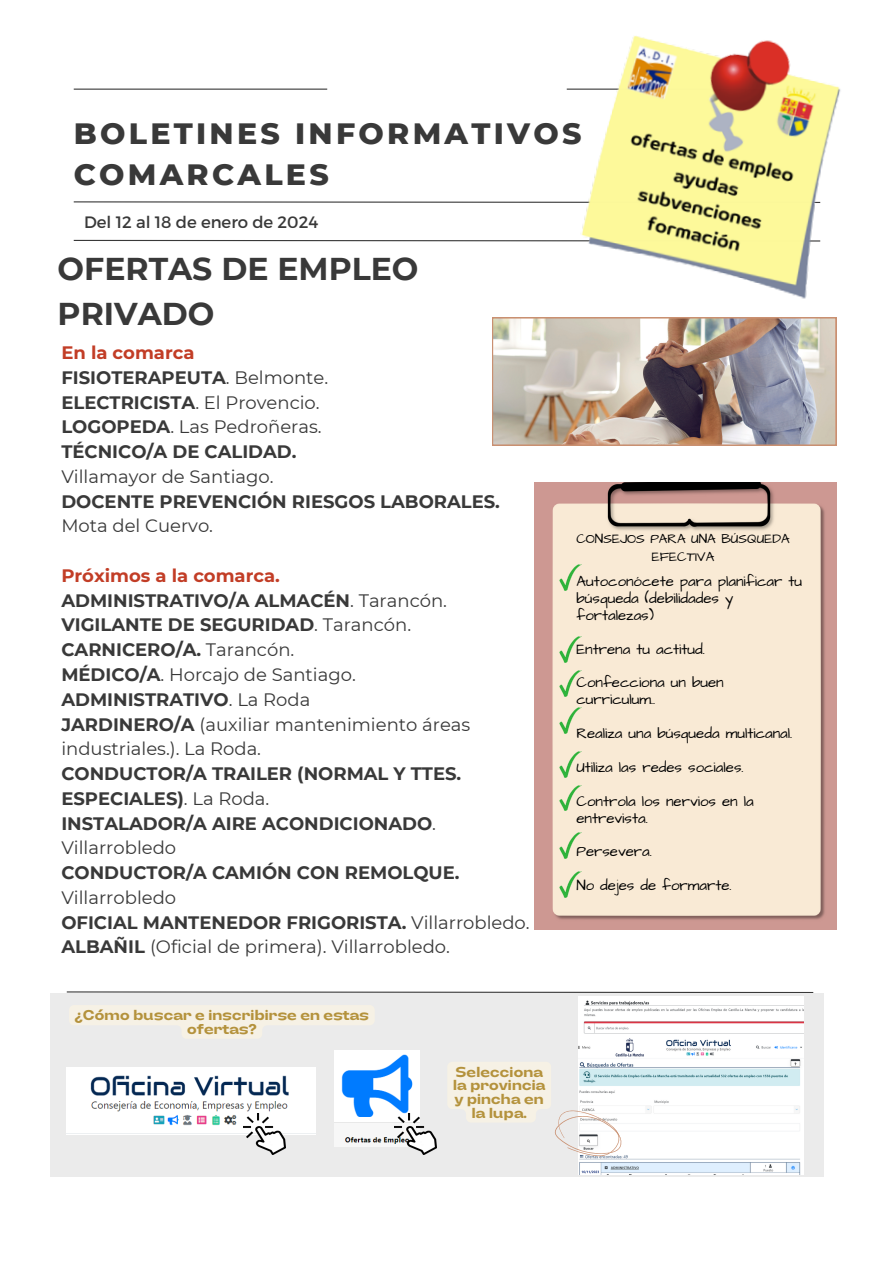
<style>
.page{position:relative;width:893px;height:1264px;background:#fff}
.page>*{position:absolute;margin:0;border:0;box-sizing:border-box;transform-origin:0 0}
.t1{font:700 31.5px/45px "Montserrat";color:#393939}
.t2{font:800 30px/41.7px "Montserrat";letter-spacing:.11em;color:#393939}
.t3{font:700 18px/24.8px "Montserrat";color:#393939}
.t4{font:18px/24.8px "Montserrat";color:#393939}
.t5{font:700 18px "Montserrat";color:#c23d26}
.t6{font:16.5px "Montserrat";color:#393939}
.t7{font:15px/16.8px "Architects Daughter";color:#000}
.t8{font:700 expanded 14.1px/13.5px "Lazord";letter-spacing:-.03em;color:#b4923c;text-align:center}
.t9{font:13.5px/18px "Architects Daughter";color:#000;text-align:center}
.s1{font-weight:400}
.s2{font-weight:700}
</style>
<div class="page">
<hr style="left:74px;top:89px;width:253px;height:1px;background:#393939">
<hr style="left:566px;top:89px;width:254px;height:1px;background:#393939">
<svg style="left:73px;top:201px;width:496px;height:2px"></svg>
<svg style="left:73px;top:239px;width:496px;height:3px"></svg>
<svg style="left:66px;top:991px;width:748px;height:2px"></svg>
<img style="left:569px;top:36px;width:272px;height:263px">
<img style="left:492px;top:317px;width:344px;height:128px">
<div style="left:50px;top:993px;width:773px;height:183px;background:#ebebeb"></div>
<img style="left:67px;top:1067px;width:248px;height:66px">
<img style="left:334px;top:1050px;width:85px;height:96px">
<img style="left:578px;top:996px;width:225px;height:178px">
<img style="left:243px;top:1113px;width:42px;height:41px">
<img style="left:395px;top:1113px;width:41px;height:41px">
<img style="left:534px;top:482px;width:302px;height:447px">
<img style="left:559px;top:564px;width:23px;height:26px">
<img style="left:559px;top:636px;width:23px;height:26px">
<img style="left:559px;top:670px;width:23px;height:26px">
<img style="left:559px;top:707px;width:23px;height:26px">
<img style="left:559px;top:751px;width:23px;height:26px">
<img style="left:559px;top:785px;width:23px;height:26px">
<img style="left:559px;top:832px;width:23px;height:26px">
<img style="left:559px;top:871px;width:23px;height:26px">
<svg style="left:70px;top:1006px;width:304px;height:32px"></svg>
<svg style="left:448px;top:1061px;width:178px;height:113px"></svg>
<p class="t2" style="left:74px;top:112px;width:509px">BOLETINES INFORMATIVOS<br>COMARCALES</p>
<p class="t6" style="left:84px;top:211px;width:236px">Del 12 al 18 de enero de 2024</p>
<p class="t1" style="left:58px;top:246px;width:362px">OFERTAS DE EMPLEO<br>PRIVADO</p>
<p class="t5" style="left:61px;top:341px;width:135px">En la comarca</p>
<p class="t3" style="left:61px;top:365px;width:268px">FISIOTERAPEUTA<span class="s1">. Belmonte.</span></p>
<p class="t4" style="left:61px;top:390px;width:260px"><span class="s2">ELECTRICISTA</span>. El Provencio.</p>
<p class="t4" style="left:61px;top:414px;width:262px"><span class="s2">LOGOPEDA</span>. Las Pedroñeras.</p>
<p class="t3" style="left:61px;top:439px;width:236px">TÉCNICO/A DE CALIDAD.</p>
<p class="t4" style="left:61px;top:464px;width:214px">Villamayor de Santiago.</p>
<p class="t3" style="left:61px;top:489px;width:440px">DOCENTE PREVENCIÓN RIESGOS LABORALES.<br><span class="s1">Mota del Cuervo.</span></p>
<p class="t5" style="left:61px;top:564px;width:220px">Próximos a la comarca.</p>
<p class="t3" style="left:61px;top:588px;width:387px">ADMINISTRATIVO/A ALMACÉN<span class="s1">. Tarancón.</span></p>
<p class="t3" style="left:61px;top:612px;width:351px">VIGILANTE DE SEGURIDAD<span class="s1">. Tarancón.</span></p>
<p class="t3" style="left:61px;top:637px;width:234px">CARNICERO/A. <span class="s1">Tarancón.</span></p>
<p class="t4" style="left:61px;top:662px;width:296px"><span class="s2">MÉDICO/A</span>. Horcajo de Santiago.</p>
<p class="t3" style="left:61px;top:687px;width:250px">ADMINISTRATIVO<span class="s1">. La Roda</span></p>
<p class="t4" style="left:61px;top:711px;width:410px"><span class="s2">JARDINERO/A</span> (auxiliar mantenimiento áreas industriales.). La Roda.</p>
<p class="t3" style="left:61px;top:761px;width:401px">CONDUCTOR/A TRAILER (NORMAL Y TTES.<br>ESPECIALES)<span class="s1">. La Roda.</span></p>
<p class="t3" style="left:61px;top:810px;width:376px">INSTALADOR/A AIRE ACONDICIONADO<span class="s1">.</span></p>
<p class="t4" style="left:61px;top:835px;width:116px">Villarrobledo</p>
<p class="t3" style="left:61px;top:860px;width:399px">CONDUCTOR/A CAMIÓN CON REMOLQUE.<br><span class="s1">Villarrobledo</span></p>
<p class="t3" style="left:61px;top:909px;width:470px">OFICIAL MANTENEDOR FRIGORISTA. <span class="s1">Villarrobledo.</span></p>
<p class="t4" style="left:61px;top:934px;width:390px"><span class="s2">ALBAÑIL</span> (Oficial de primera). Villarrobledo.</p>
<p class="t8" style="left:74px;top:1008px;width:296px">¿Cómo buscar e inscribirse en estas ofertas?</p>
<p class="t8" style="left:452px;top:1065px;width:94px">Selecciona la provincia y pincha en la lupa.</p>
<p class="t9" style="left:576px;top:530px;width:215px">CONSEJOS PARA UNA BÚSQUEDA<br>EFECTIVA</p>
<p class="t7" style="left:576px;top:573px;width:227px">Autoconócete para planificar tu búsqueda (debilidades y fortalezas)</p>
<p class="t7" style="left:576px;top:641px;width:130px">Entrena tu actitud.</p>
<p class="t7" style="left:576px;top:674px;width:149px">Confecciona un buen curriculum..</p>
<p class="t7" style="left:576px;top:725px;width:217px">Realiza una búsqueda multicanal.</p>
<p class="t7" style="left:576px;top:759px;width:169px">Utiliza las redes sociales.</p>
<p class="t7" style="left:576px;top:792px;width:179px">Controla los nervios en la entrevista.</p>
<p class="t7" style="left:576px;top:843px;width:77px">Persevera.</p>
<p class="t7" style="left:576px;top:877px;width:157px">No dejes de formarte.</p>
</div>
